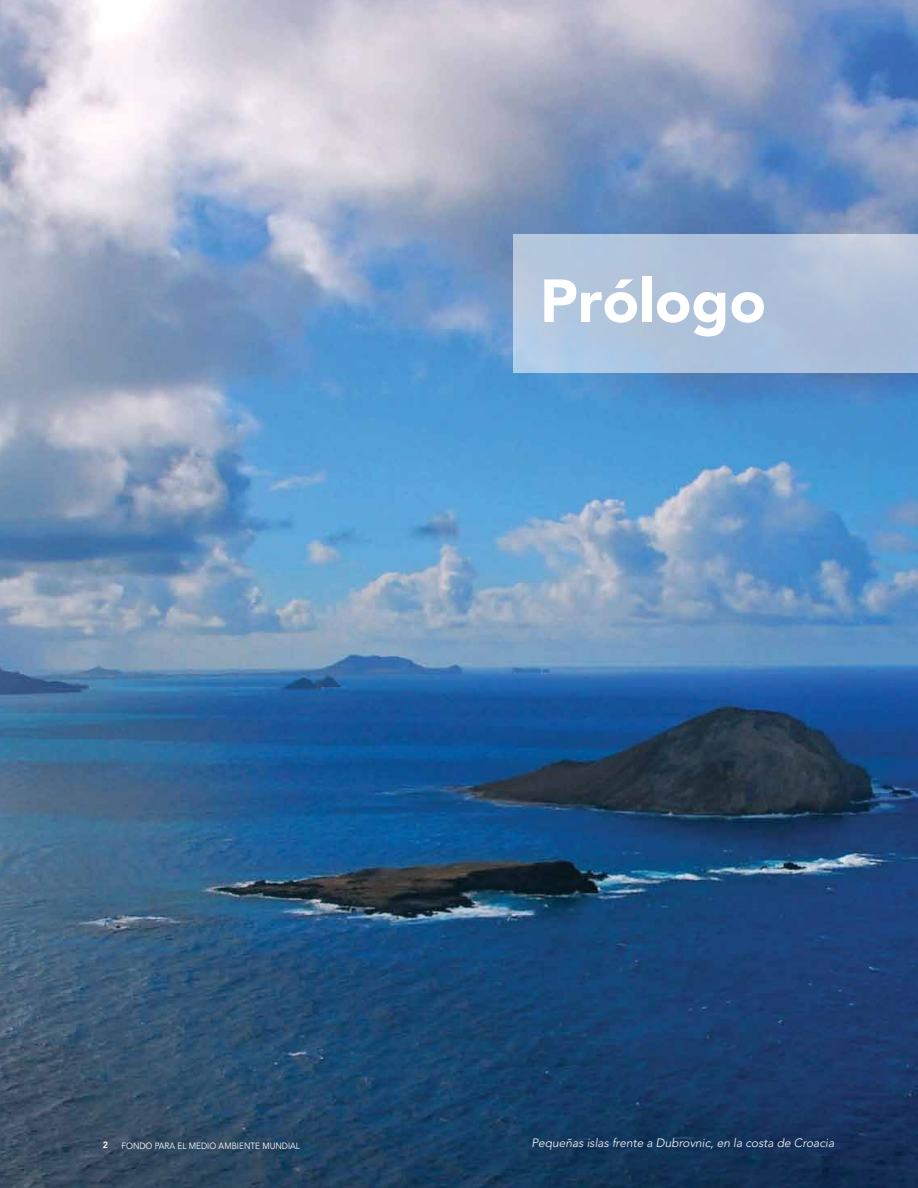
<style>
.page{position:relative;width:918px;height:1188px;background:#fff}
.page>*{position:absolute;margin:0;border:0;box-sizing:border-box;transform-origin:0 0}
.t1{font:900 60.15px "Avenir";color:#fff}
.t2{font:italic 300 12px "Avenir";color:#fff}
.t3{font:9px "Avenir";color:#fff;scale:.92 1}
.t4{font:800 9px "Avenir";color:#fff}
</style>
<div class="page">
<img style="left:0;top:0;width:918px;height:1188px">
<div style="left:513px;top:235px;width:405px;height:138px;background:linear-gradient(to bottom,#b5c4da,#abc2dd)"></div>
<h1 class="t1" style="left:540px;top:265px;width:228px">Prólogo</h1>
<p class="t4" style="left:103px;top:1140px;width:7px">2</p>
<p class="t3" style="left:122px;top:1140px;width:196px">FONDO PARA EL MEDIO AM BIENTE MUNDIAL</p>
<p class="t2" style="left:531px;top:1136px;width:305px">Pequeñas islas frente a Dubrovnic, en la costa de Croacia</p>
</div>
